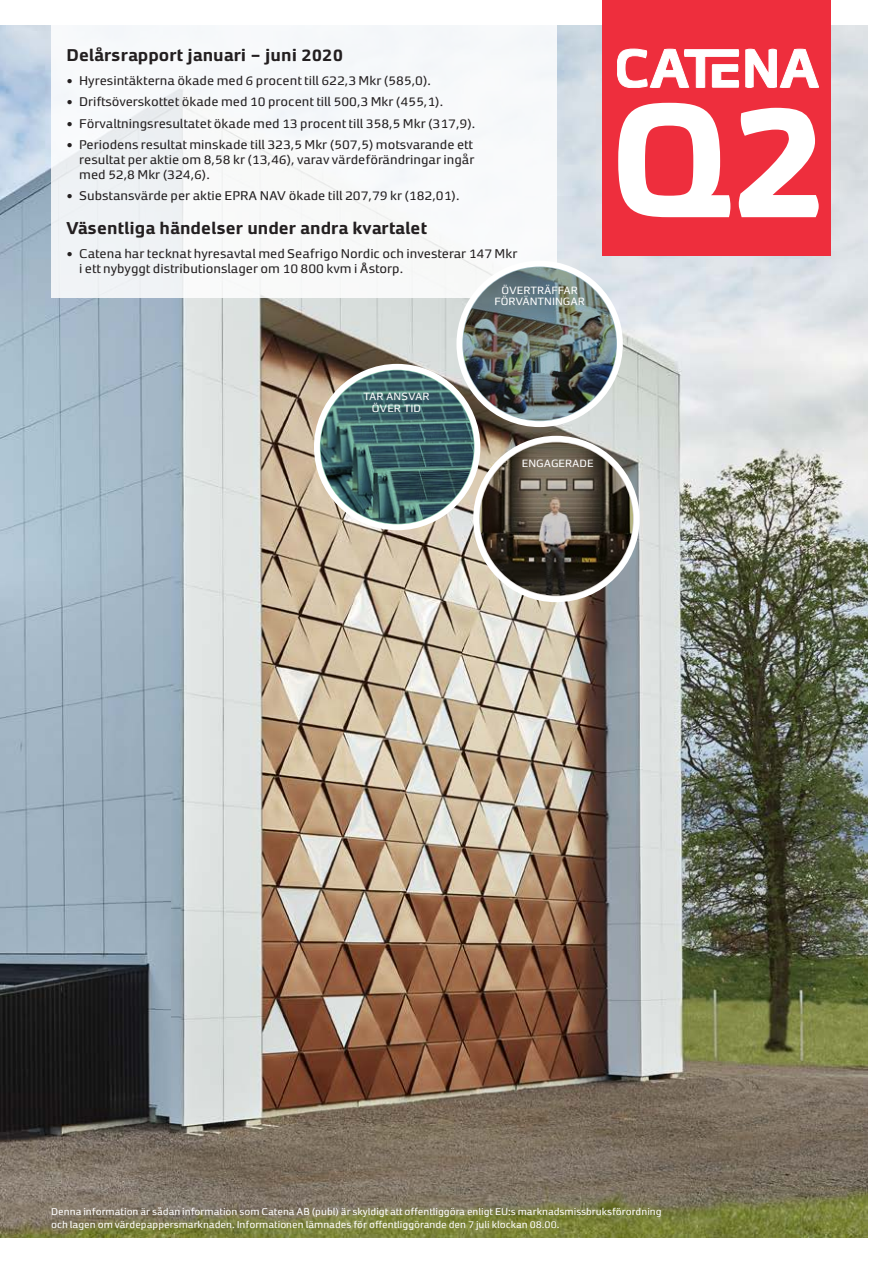
<style>
.page{position:relative;width:893px;height:1263px;background:#fff}
.page>*{position:absolute;margin:0;border:0;box-sizing:border-box;transform-origin:0 0}
.t1{font:700 166.5px "Hall";color:#fff}
.t2{font:700 18px "Hall";color:#231f20}
.t3{font:13.5px/15px "Hall";color:#231f20;text-align:justify}
.Brödtext{font:11.25px "Hall";color:#fff}
.Bildtext{font:10.5px/12.8px "Hall";color:#fff}
</style>
<div class="page">
<img style="left:0;top:26px;width:867px;height:1211px">
<div style="left:603px;top:0;width:228px;height:255px;background:#ee2e3d"></div>
<svg style="left:617px;top:49px;width:122px;height:39px"></svg>
<svg style="left:745px;top:49px;width:74px;height:39px"></svg>
<svg style="left:618px;top:102px;width:201px;height:116px"></svg>
<div style="left:51px;top:26px;width:505px;height:272px;background:#f7f9fa"></div>
<img style="left:460px;top:264px;width:160px;height:160px;border-radius:50%">
<div style="left:457px;top:261px;width:165px;height:165px;border:5px solid #fff;border-radius:50%"></div>
<svg style="left:317px;top:367px;width:160px;height:160px;background:#466b6e"></svg>
<div style="left:315px;top:365px;width:165px;height:165px;border:5px solid #fff;border-radius:50%"></div>
<svg style="left:476px;top:439px;width:160px;height:160px;background:#575045"></svg>
<div style="left:474px;top:436px;width:165px;height:165px;border:5px solid #fff;border-radius:50%"></div>
<p class="t2" style="left:66px;top:46px;width:278px">Delårsrapport januari – juni 2020</p>
<p class="t3" style="left:66px;top:73px;width:366px">• Hyresintäkterna ökade med 6 procent till 622,3 Mkr (585,0).</p>
<p class="t3" style="left:66px;top:94px;width:378px">• Driftsöverskottet ökade med 10 procent till 500,3 Mkr (455,1).</p>
<p class="t3" style="left:66px;top:116px;width:410px">• Förvaltningsresultatet ökade med 13 procent till 358,5 Mkr (317,9).</p>
<p class="t3" style="left:79px;top:137px;width:397px;text-indent:-13px">• Periodens resultat minskade till 323,5 Mkr (507,5) motsvarande ett resultat per aktie om 8,58 kr (13,46), varav värdeförändringar ingår med 52,8 Mkr (324,6).</p>
<p class="t3" style="left:66px;top:188px;width:395px">• Substansvärde per aktie EPRA NAV ökade till 207,79 kr (182,01).</p>
<p class="t2" style="left:66px;top:219px;width:362px">Väsentliga händelser under andra kvartalet</p>
<p class="t3" style="left:79px;top:246px;width:440px;text-indent:-13px">• Catena har tecknat hyresavtal med Seafrigo Nordic och investerar 147 Mkr i ett nybyggt distributionslager om 10 800 kvm i Åstorp.</p>
<p class="Brödtext" style="left:501px;top:285px;width:78px">ÖVERTRÄFFAR</p>
<p class="Brödtext" style="left:494px;top:296px;width:92px">FÖRVÄNTNINGAR</p>
<p class="t1" style="left:610px;top:73px;width:220px">Q2</p>
<p class="Brödtext" style="left:363px;top:391px;width:68px">TAR ANSVAR</p>
<p class="Brödtext" style="left:372px;top:402px;width:51px">ÖVER TID</p>
<p class="Brödtext" style="left:522px;top:457px;width:73px">ENGAGERADE</p>
<p class="Bildtext" style="left:51px;top:1205px;width:612px">Denna information är sådan information som Catena AB (publ) är skyldigt att offentliggöra enligt EU:s marknadsmissbruksförordning och lagen om värdepappersmarknaden. Informationen lämnades för offentliggörande den 7 juli klockan 08.00.</p>
</div>
